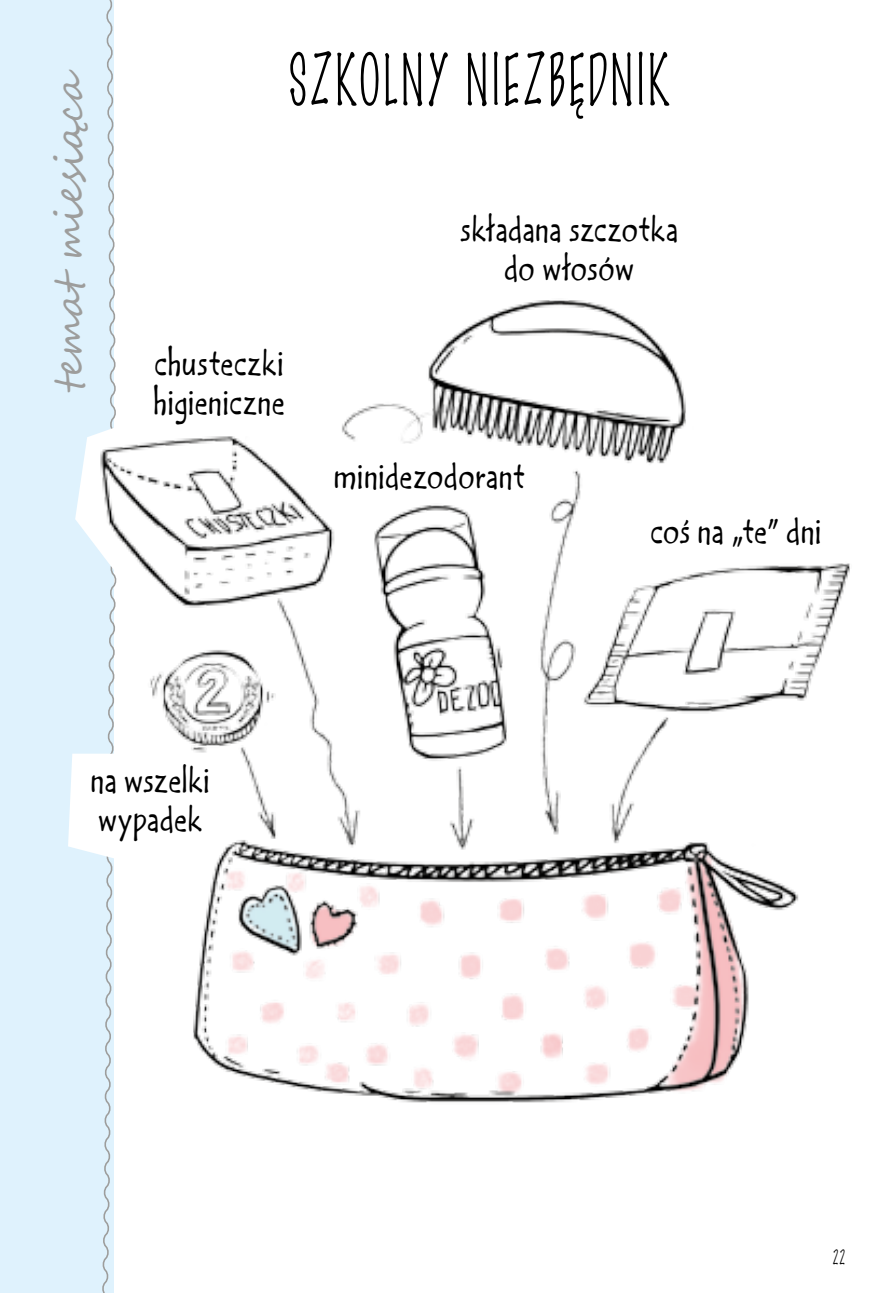
<style>
.page{position:relative;width:893px;height:1293px;background:#dff2fd}
.page>*{position:absolute;margin:0;border:0;box-sizing:border-box;transform-origin:0 0}
.t1{font:63.6px "EFN Pisak Cienki";color:#000;scale:.8 1}
.t2{font:39px "Segoe Script";color:#9d9d9c}
.t3{font:30px/39px "EFN Handy";letter-spacing:.055em;color:#000;scale:.8 1}
.t4{font:18px "EFN Pisak Cienki PS SC850";color:#000;scale:.8 1}
</style>
<div class="page">
<div style="left:115px;top:0;width:778px;height:1293px;background:#fff"></div>
<img style="left:166px;top:300px;width:684px;height:803px">
<svg style="left:68px;top:0;width:98px;height:1293px"></svg>
<h2 class="t2" style="left:37px;top:392px;width:323px;rotate:-90deg">temat miesiąca</h2>
<h1 class="t1" style="left:290px;top:41px;width:403px">SZKO LNY NIEZBĘDNIK</h1>
<p class="t3" style="left:154px;top:344px;width:165px">chusteczki higieniczne</p>
<p class="t3" style="left:460px;top:210px;width:273px;text-align:center">składana szczotka do włosów</p>
<p class="t3" style="left:334px;top:457px;width:239px">minidezodorant</p>
<p class="t3" style="left:651px;top:512px;width:214px">coś na „te” dni</p>
<p class="t3" style="left:91px;top:761px;width:149px">na wszelki wypadek</p>
<p class="t4" style="left:833px;top:1246px;width:16px">22</p>
</div>
